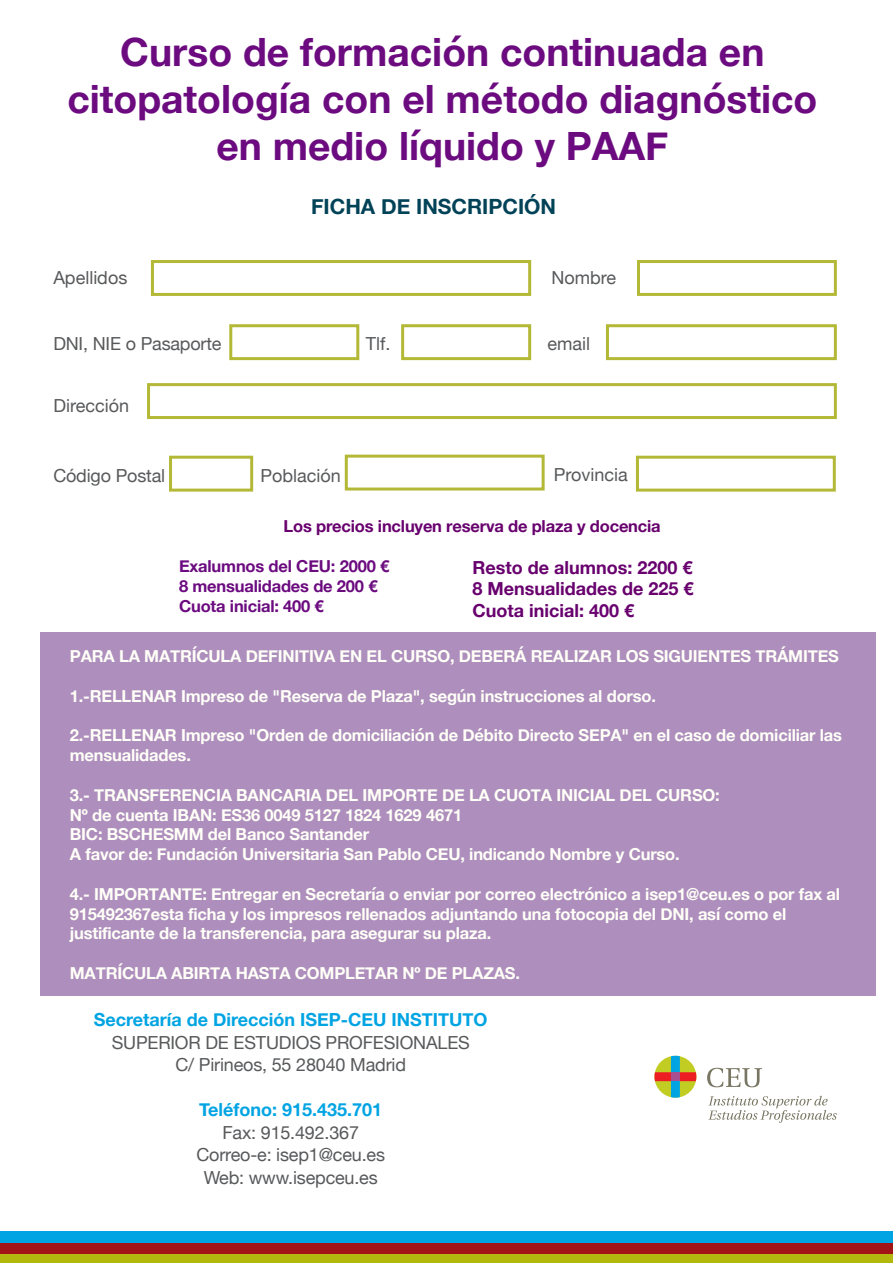
<style>
.page{position:relative;width:893px;height:1263px;background:#fff}
.page>*{position:absolute;margin:0;border:0;box-sizing:border-box;transform-origin:0 0}
.t1{font:700 39px/46.8px "Helvetica Neue";color:#6b0b7f;text-align:center}
.t2{font:700 21px "Helvetica Neue";color:#004257}
.t3{font:18px/22.5px "Helvetica Neue";letter-spacing:-.01em;color:#58595b;text-align:center}
.t4{font:700 18px "Helvetica Neue";color:#00a4e3}
.t5{font:700 18px/21.6px "Helvetica Neue";color:#68006e;text-align:justify}
.t6{font:700 16.5px/19.8px "Helvetica Neue";letter-spacing:-.01em;color:#fffff8}
.t7{font:700 16.5px/19.8px "Helvetica Neue";letter-spacing:-.01em;color:#6b0b7f}
.t8{font:700 16.5px "Helvetica Neue";letter-spacing:-.01em;color:#68006e}
</style>
<div class="page">
<div style="left:40px;top:633px;width:836px;height:363px;background:#ad8ebc"></div>
<div style="left:0;top:1253px;width:893px;height:10px;background:#b2b80e"></div>
<div style="left:0;top:1231px;width:893px;height:13px;background:#00a4e3"></div>
<div style="left:0;top:1243px;width:893px;height:10px;background:#a31418"></div>
<div style="left:151px;top:260px;width:380px;height:36px;background:#fff;border:3px solid #b3b936"></div>
<div style="left:637px;top:260px;width:200px;height:36px;background:#fff;border:3px solid #b3b936"></div>
<div style="left:229px;top:324px;width:130px;height:36px;background:#fff;border:3px solid #b3b936"></div>
<div style="left:401px;top:324px;width:130px;height:36px;background:#fff;border:3px solid #b3b936"></div>
<div style="left:606px;top:324px;width:231px;height:36px;background:#fff;border:3px solid #b3b936"></div>
<div style="left:147px;top:383px;width:690px;height:36px;background:#fff;border:3px solid #b3b936"></div>
<div style="left:636px;top:456px;width:200px;height:36px;background:#fff;border:3px solid #b3b936"></div>
<div style="left:345px;top:455px;width:200px;height:35px;background:#fff;border:3px solid #b3b936"></div>
<div style="left:169px;top:456px;width:84px;height:36px;background:#fff;border:3px solid #b3b936"></div>
<svg style="left:654px;top:1056px;width:42px;height:42px"></svg>
<div style="left:671px;top:1072px;width:9px;height:9px;background:#a94e91"></div>
<svg style="left:707px;top:1068px;width:55px;height:19px"></svg>
<svg style="left:708px;top:1096px;width:129px;height:27px"></svg>
<h1 class="t1" style="left:67px;top:30px;width:752px">Curso de formación continuada en citopatología con el método diagnóstico en medio líquido y PAAF</h1>
<p class="t2" style="left:311px;top:190px;width:246px">FICHA DE INSCRIPCIÓN</p>
<p class="t3" style="left:53px;top:267px;width:75px">Apellidos</p>
<p class="t3" style="left:551px;top:267px;width:66px">Nombre</p>
<p class="t3" style="left:53px;top:332px;width:170px">DNI, NIE o Pasaporte</p>
<p class="t3" style="left:366px;top:332px;width:26px">Tlf.</p>
<p class="t3" style="left:547px;top:332px;width:44px">email</p>
<p class="t3" style="left:53px;top:394px;width:77px">Dirección</p>
<p class="t3" style="left:53px;top:464px;width:113px">Código Postal</p>
<p class="t3" style="left:260px;top:464px;width:82px">Población</p>
<p class="t3" style="left:554px;top:463px;width:75px">Provincia</p>
<p class="t8" style="left:284px;top:513px;width:379px">Los precios incluyen reserva de plaza y docencia</p>
<p class="t7" style="left:179px;top:556px;width:212px">Exalumnos del CEU: 2000 €<br>8 mensualidades de 200 €<br>Cuota inicial: 400 €</p>
<p class="t6" style="left:70px;top:647px;width:770px">PARA LA MATRÍCULA DEFINITIVA EN EL CURSO, DEBERÁ REALIZAR LOS SIGUIENTES TRÁMITES</p>
<p class="t6" style="left:70px;top:686px;width:588px">1.-RELLENAR Impreso de "Reserva de Plaza", según instrucciones al dorso.</p>
<p class="t6" style="left:70px;top:726px;width:774px">2.-RELLENAR Impreso "Orden de domiciliación de Débito Directo SEPA" en el caso de domiciliar las mensualidades.</p>
<p class="t6" style="left:70px;top:785px;width:651px">3.- TRANSFERENCIA BANCARIA DEL IMPORTE DE LA CUOTA INICIAL DEL CURSO:<br>Nº de cuenta IBAN: ES36 0049 5127 1824 1629 4671<br>BIC: BSCHESMM del Banco Santander<br>A favor de: Fundación Universitaria San Pablo CEU, indicando Nombre y Curso.</p>
<p class="t6" style="left:70px;top:884px;width:772px">4.- IMPORTANTE: Entregar en Secretaría o enviar por correo electrónico a isep1@ceu.es o por fax al<br>915492367esta ficha y los impresos rellenados adjuntando una fotocopia del DNI, así como el justificante de la transferencia, para asegurar su plaza.</p>
<p class="t6" style="left:70px;top:964px;width:452px">MATRÍCULA ABIRTA HASTA COMPLETAR Nº DE PLAZAS.</p>
<p class="t5" style="left:473px;top:557px;width:223px">Resto de alumnos: 2200 € 8 Mensualidades de 225 € Cuota inicial: 400 €</p>
<p class="t4" style="left:94px;top:1008px;width:395px">Secretaría de Dirección ISEP-CEU INSTITUTO</p>
<p class="t3" style="left:112px;top:1031px;width:360px">SUPERIOR DE ESTUDIOS PROFESIONALES<br>C/ Pirineos, 55 28040 Madrid</p>
<p class="t4" style="left:199px;top:1098px;width:185px">Teléfono: 915.435.701</p>
<p class="t3" style="left:196px;top:1121px;width:190px">Fax: 915.492.367<br>Correo-e: isep1@ceu.es<br>Web: www.isepceu.es</p>
</div>
